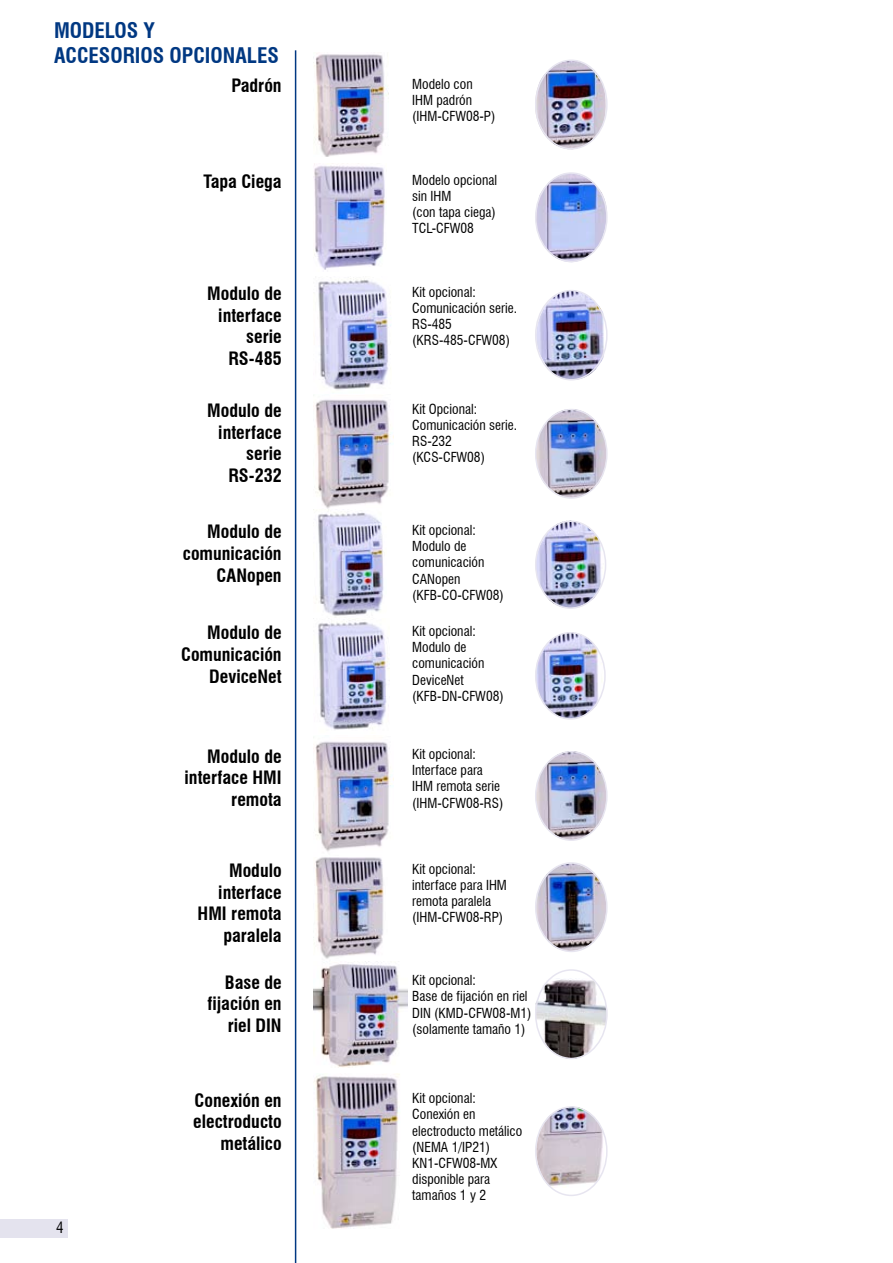
<style>
.page{position:relative;width:893px;height:1263px;background:#fff}
.page>*{position:absolute;margin:0;border:0;box-sizing:border-box;transform-origin:0 0}
.t1{font:700 condensed 21px/25.2px "Swiss 721 BT";color:#003882}
.t2{font:700 condensed 18px/21.6px "Swiss 721 BT";color:#000;text-align:right}
.t3{font:condensed 13.5px/16.2px "Swiss 721 BT";color:#000}
</style>
<div class="page">
<div style="left:0;top:1219px;width:67px;height:19px;background:#e4e3ee"></div>
<hr style="left:295px;top:50px;width:1px;height:1213px;background:#003882">
<img style="left:313px;top:164px;width:73px;height:106px">
<img style="left:313px;top:54px;width:76px;height:103px">
<img style="left:313px;top:857px;width:71px;height:102px">
<img style="left:313px;top:741px;width:78px;height:111px">
<img style="left:313px;top:961px;width:94px;height:106px">
<img style="left:314px;top:1074px;width:86px;height:155px">
<img style="left:535px;top:59px;width:70px;height:91px">
<div style="left:535px;top:60px;width:73px;height:89px;border:2px solid #e7e5f0;border-radius:50%"></div>
<img style="left:535px;top:175px;width:70px;height:88px">
<div style="left:535px;top:172px;width:73px;height:90px;border:2px solid #e7e5f0;border-radius:50%"></div>
<img style="left:535px;top:751px;width:70px;height:88px">
<div style="left:535px;top:751px;width:73px;height:90px;border:2px solid #e7e5f0;border-radius:50%"></div>
<img style="left:535px;top:865px;width:70px;height:87px">
<div style="left:535px;top:862px;width:73px;height:90px;border:2px solid #e7e5f0;border-radius:50%"></div>
<img style="left:535px;top:978px;width:70px;height:81px">
<div style="left:535px;top:969px;width:73px;height:90px;border:2px solid #e7e5f0;border-radius:50%"></div>
<img style="left:535px;top:1109px;width:70px;height:79px">
<div style="left:535px;top:1106px;width:73px;height:90px;border:2px solid #e7e5f0;border-radius:50%"></div>
<img style="left:313px;top:399px;width:78px;height:110px">
<img style="left:535px;top:409px;width:70px;height:87px">
<div style="left:535px;top:409px;width:73px;height:90px;border:2px solid #e7e5f0;border-radius:50%"></div>
<img style="left:318px;top:278px;width:73px;height:112px">
<img style="left:535px;top:290px;width:70px;height:91px">
<div style="left:535px;top:290px;width:73px;height:90px;border:2px solid #e7e5f0;border-radius:50%"></div>
<img style="left:313px;top:509px;width:71px;height:107px">
<img style="left:313px;top:618px;width:77px;height:112px">
<img style="left:535px;top:634px;width:67px;height:83px">
<div style="left:535px;top:632px;width:71px;height:88px;border:2px solid #e7e5f0;border-radius:50%"></div>
<img style="left:536px;top:523px;width:69px;height:84px">
<div style="left:535px;top:520px;width:71px;height:89px;border:2px solid #e7e5f0;border-radius:50%"></div>
<h1 class="t1" style="left:54px;top:18px;width:226px">MODELOS Y<br>ACCESORIOS OPCIONALES</h1>
<h2 class="t2" style="left:231px;top:75px;width:52px">Padrón</h2>
<h2 class="t2" style="left:204px;top:171px;width:80px">Tapa Ciega</h2>
<h2 class="t2" style="left:207px;top:283px;width:76px">Modulo de interface serie<br>RS-485</h2>
<h2 class="t2" style="left:207px;top:400px;width:76px">Modulo de interface serie<br>RS-232</h2>
<h2 class="t2" style="left:183px;top:521px;width:100px">Modulo de comunicación<br>CANopen</h2>
<h2 class="t2" style="left:181px;top:622px;width:102px">Modulo de<br>Comunicación<br>DeviceNet</h2>
<h2 class="t2" style="left:185px;top:745px;width:99px">Modulo de interface HMI remota</h2>
<p class="t3" style="left:412px;top:76px;width:85px">Modelo con<br>IHM padrón (IHM-CFW08-P)</p>
<p class="t3" style="left:412px;top:172px;width:86px">Modelo opcional sin IHM<br>(con tapa ciega)<br>TCL-CFW08</p>
<p class="t3" style="left:412px;top:284px;width:106px">Kit opcional:<br>Comunicación serie.<br>RS-485 (KRS-485-CFW08)</p>
<p class="t3" style="left:412px;top:401px;width:106px">Kit Opcional:<br>Comunicación serie.<br>RS-232<br>(KCS-CFW08)</p>
<p class="t3" style="left:412px;top:522px;width:93px">Kit opcional:<br>Modulo de comunicación<br>CANopen (KFB-CO-CFW08)</p>
<p class="t3" style="left:412px;top:623px;width:93px">Kit opcional:<br>Modulo de comunicación<br>DeviceNet (KFB-DN-CFW08)</p>
<p class="t3" style="left:412px;top:746px;width:93px">Kit opcional:<br>Interface para<br>IHM remota serie (IHM-CFW08-RS)</p>
<h2 class="t2" style="left:198px;top:859px;width:86px">Modulo interface<br>HMI remota paralela</h2>
<p class="t3" style="left:412px;top:860px;width:96px">Kit opcional: interface para IHM remota paralela (IHM-CFW08-RP)</p>
<h2 class="t2" style="left:207px;top:971px;width:76px">Base de fijación en riel DIN</h2>
<h2 class="t2" style="left:193px;top:1089px;width:90px">Conexión en electroducto metálico</h2>
<p class="t3" style="left:412px;top:972px;width:121px">Kit opcional:<br>Base de fijación en riel<br>DIN (KMD-CFW08-M1) (solamente tamaño 1)</p>
<p class="t3" style="left:412px;top:1090px;width:112px">Kit opcional:<br>Conexión en electroducto metálico (NEMA 1/IP21)<br>KN1-CFW08-MX disponible para tamaños 1 y 2</p>
</div>
